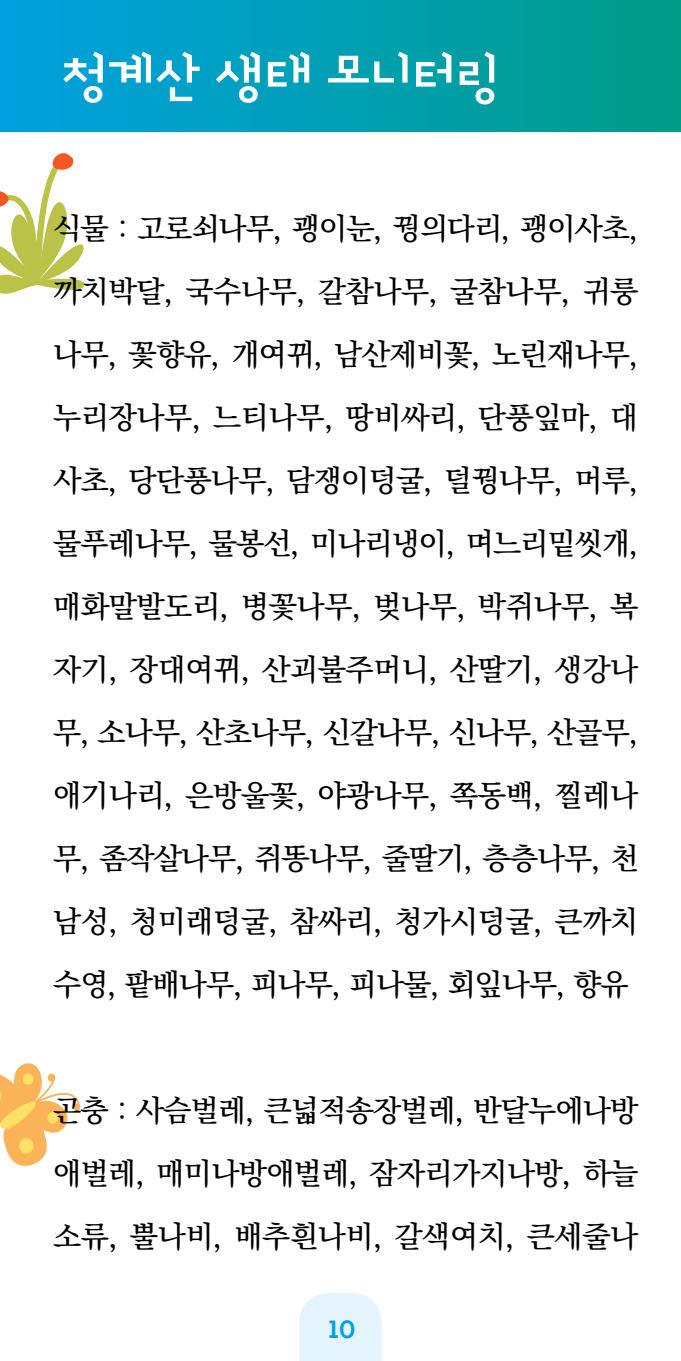
<style>
.page{position:relative;width:681px;height:1361px;background:#fff}
.page>*{position:absolute;margin:0;border:0;box-sizing:border-box;transform-origin:0 0}
.t1{font:700 54px "designhouse";letter-spacing:-.025em;color:#fff}
.t2{font:700 36px "designhouse";color:#00a0e9}
.t3{font:500 30px/63px "Ko Pub World Batang";letter-spacing:-.02em;color:#000;text-align:justify}
</style>
<div class="page">
<svg style="left:299px;top:1293px;width:82px;height:68px;background:#e5f4fd"></svg>
<div style="left:0;top:0;width:680px;height:132px;background:linear-gradient(to right,#00a1e0,#009d88)"></div>
<svg style="left:0;top:1063px;width:81px;height:103px"></svg>
<svg style="left:0;top:153px;width:85px;height:141px"></svg>
<h1 class="t1" style="left:60px;top:48px;width:441px">청계산 생태 모니터링</h1>
<p class="t3" style="left:53px;top:198px;width:586px">식물 : 고로쇠나무, 괭이눈, 꿩의다리, 괭이사초, 까치박달, 국수나무, 갈참나무, 굴참나무, 귀룽 나무, 꽃향유, 개여뀌, 남산제비꽃, 노린재나무, 누리장나무, 느티나무, 땅비싸리, 단풍잎마, 대 사초, 당단풍나무, 담쟁이덩굴, 덜꿩나무, 머루, 물푸레나무, 물봉선, 미나리냉이, 며느리밑씻개, 매화말발도리, 병꽃나무, 벚나무, 박쥐나무, 복 자기, 장대여뀌, 산괴불주머니, 산딸기, 생강나 무, 소나무, 산초나무, 신갈나무, 신나무, 산골무, 애기나리, 은방울꽃, 야광나무, 쪽동백, 찔레나 무, 좀작살나무, 쥐똥나무, 줄딸기, 층층나무, 천 남성, 청미래덩굴, 참싸리, 청가시덩굴, 큰까치 수영, 팥배나무, 피나무, 피나물, 회잎나무, 향유</p>
<p class="t3" style="left:53px;top:1080px;width:586px">곤충 : 사슴벌레, 큰넓적송장벌레, 반달누에나방 애벌레, 매미나방애벌레, 잠자리가지나방, 하늘 소류, 뿔나비, 배추흰나비, 갈색여치, 큰세줄나</p>
<p class="t2" style="left:327px;top:1312px;width:29px">10</p>
</div>
